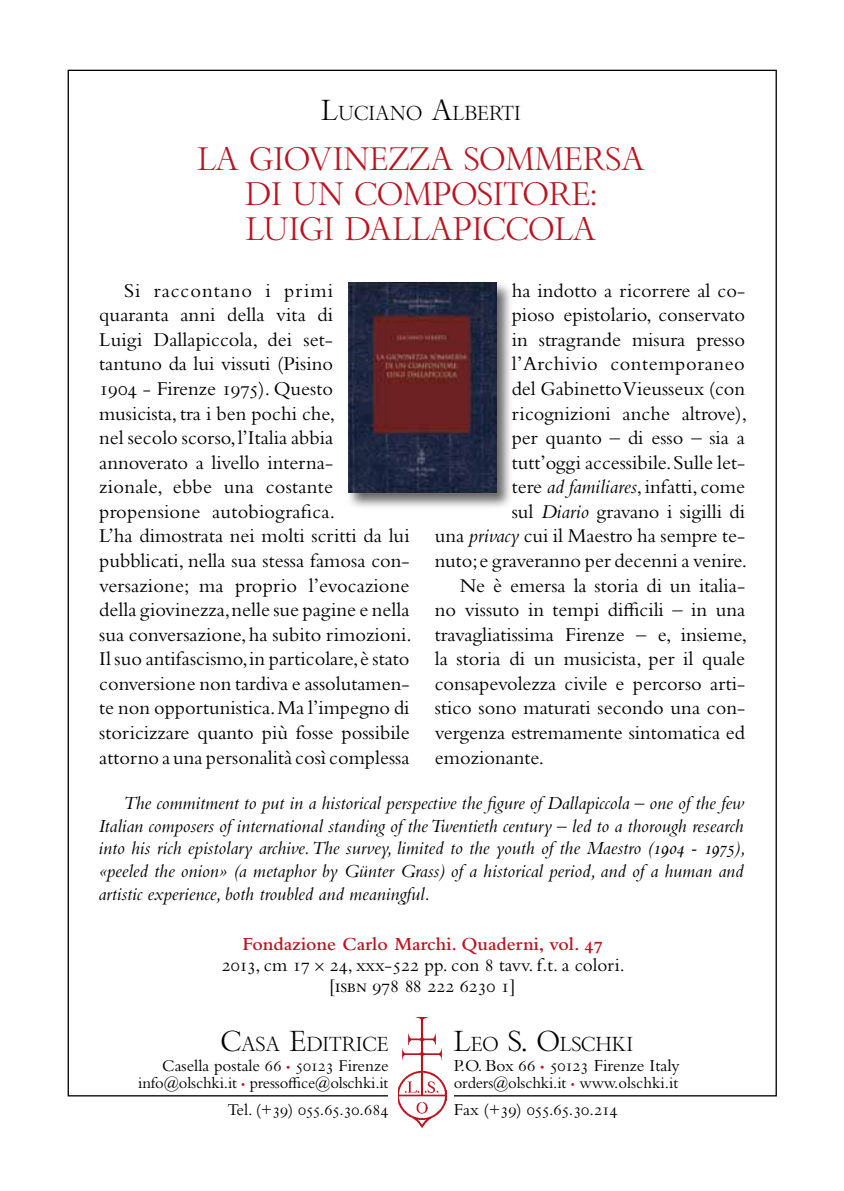
<style>
.page{position:relative;width:844px;height:1191px;background:#fff}
.page>*{position:absolute;margin:0;border:0;box-sizing:border-box;transform-origin:0 0}
.t1{font:31.5px/35px "Bembo Titling MT Std";color:#bb1320;text-align:center}
.t2{font:20.47px/24.5px "Bembo Std";color:#000}
.t3{font:20.47px "Bembo Std";letter-spacing:.03em;color:#000}
.t4{font:19.6px "Bembo Titling MT Std";color:#000}
.t5{font:italic 19.25px/22.8px "Bembo Std";color:#000;text-align:justify}
.t6{font:19.25px/21px "Bembo Std";color:#000;text-align:center}
.t7{font:17.5px "Bembo Std";color:#000}
.t8{font:17.5px "Bembo Std";letter-spacing:-.02em;color:#000}
.t9{font:17.15px "Bembo Std";color:#000}
.t10{font:17.15px "Bembo Std";letter-spacing:-.02em;color:#000}
.t11{font:16.62px "Bembo Std";letter-spacing:-.01em;color:#000}
.s1{font-size:28px}
.s2{font-style:italic}
.s3{font-weight:600;color:#bb1320}
.s4{font-family:"Bembo Cost"}
.s5{font-size:11.9px;color:#bb1320}
.s6{font-size:11.38px;color:#bb1320}
.s7{font-size:12.25px;color:#bb1320}
</style>
<div class="page">
<img style="left:398px;top:1017px;width:48px;height:110px">
<div style="left:346px;top:281px;width:167px;height:229px;background:#000;opacity:.6"></div>
<img style="left:348px;top:283px;width:148px;height:210px">
<p class="t4" style="left:321px;top:101px;width:201px"><span class="s1">L</span>UCIANO <span class="s1">A</span>LBERTI</p>
<h1 class="t1" style="left:197px;top:141px;width:448px">LA GIOVINEZZA SOMMERSA<br>DI UN COMPOSITORE:<br>LUIGI DALLAPICCOLA</h1>
<p class="t2" style="left:99px;top:277px;width:314px;text-indent:25px">Si raccontano i primi<br>quaranta anni della vita di<br>Luigi Dallapiccola, dei set-<br>tantuno da lui vissuti (Pisino<br>1904 - Firenze 1975). Questo musicista, tra i ben pochi che,<br>nel secolo scorso, l’Italia abbia annoverato a livello interna-<br>zionale, ebbe una costante propensione autobiografica.<br>L’ha dimostrata nei molti scritti da lui pubblicati, nella sua stessa famosa con&shy;versazione; ma proprio l’evocazione della giovinezza, nelle sue pagine e nella sua conversazione, ha subito rimozioni.<br>Il suo antifascismo, in particolare, è stato conversione non tardiva e assolutamen&shy;te non opportunistica. Ma l’impegno di storicizzare quanto più fosse possibile attorno a una personalità così complessa</p>
<p class="t2" style="left:511px;top:277px;width:235px">ha indotto a ricorrere al co-</p>
<p class="t2" style="left:511px;top:302px;width:235px">pioso epistolario, conservato</p>
<p class="t2" style="left:511px;top:327px;width:235px">in stragrande misura presso</p>
<p class="t3" style="left:511px;top:352px;width:235px">l’Archivio contemporaneo</p>
<p class="t2" style="left:511px;top:376px;width:235px">del Gabinetto Vieusseux (con</p>
<p class="t2" style="left:511px;top:400px;width:237px">ricognizioni anche altrove),</p>
<p class="t2" style="left:511px;top:425px;width:235px">per quanto – di esso – sia a</p>
<p class="t2" style="left:511px;top:449px;width:235px">tutt’oggi accessibile. Sulle let-</p>
<p class="t2" style="left:511px;top:474px;width:235px">tere <span class="s2">ad familiares</span>, infatti, come</p>
<p class="t2" style="left:511px;top:499px;width:235px">sul <span class="s2">Diario</span> gravano i sigilli di</p>
<p class="t2" style="left:434px;top:523px;width:312px">una <span class="s2">privacy</span> cui il Maestro ha sempre te-</p>
<p class="t2" style="left:434px;top:548px;width:314px">nuto; e graveranno per decenni a venire.</p>
<p class="t2" style="left:459px;top:572px;width:287px">Ne è emersa la storia di un italia-</p>
<p class="t2" style="left:434px;top:597px;width:312px">no vissuto in tempi difficili – in una</p>
<p class="t2" style="left:434px;top:621px;width:314px">travagliatissima Firenze – e, insieme,</p>
<p class="t2" style="left:434px;top:646px;width:312px">la storia di un musicista, per il quale</p>
<p class="t2" style="left:434px;top:671px;width:312px">consapevolezza civile e percorso arti-</p>
<p class="t2" style="left:434px;top:695px;width:312px">stico sono maturati secondo una con-</p>
<p class="t2" style="left:434px;top:720px;width:312px">vergenza estremamente sintomatica ed</p>
<p class="t2" style="left:434px;top:744px;width:111px">emozionante.</p>
<p class="t5" style="left:98px;top:791px;width:648px;text-indent:25px">The commitment to put in a historical perspective the figure of Dallapiccola – one of the few Italian composers of international standing of the Twentieth century – led to a thorough research into his rich epistolary archive. The survey, limited to the youth of the Maestro (1904 - 1975), «peeled the onion» (a metaphor by Günter Grass) of a historical period, and of a human and artistic experience, both troubled and meaningful.</p>
<p class="t6" style="left:222px;top:933px;width:404px"><span class="s3">Fondazione Carlo Marchi. Quaderni, vol. 47<br></span>2013, cm 17 <span class="s4">¥</span> 24, xxx-522 pp. con 8 tavv. f.t. a colori. [isbn 978 88 222 6230 1]</p>
<p class="t4" style="left:221px;top:1031px;width:169px"><span class="s1">C</span>ASA <span class="s1">E</span>DITRICE</p>
<p class="t9" style="left:162px;top:1055px;width:228px">Casella postale 66 <span class="s5">•</span> 50123 Firenze</p>
<p class="t11" style="left:138px;top:1073px;width:251px">info@olschki.it <span class="s6">•</span> pressoffice@olschki.it</p>
<p class="t10" style="left:227px;top:1099px;width:162px">Tel. (+39) 055.65.30.684</p>
<p class="t4" style="left:453px;top:1031px;width:181px"><span class="s1">L</span>EO <span class="s1">S. O</span>LSCHKI</p>
<p class="t7" style="left:453px;top:1054px;width:227px">P.O. Box 66 <span class="s7">•</span> 50123 Firenze Italy</p>
<p class="t11" style="left:453px;top:1073px;width:226px">orders@olschki.it <span class="s6">•</span> www.olschki.it</p>
<p class="t8" style="left:453px;top:1098px;width:165px">Fax (+39) 055.65.30.214</p>
</div>
